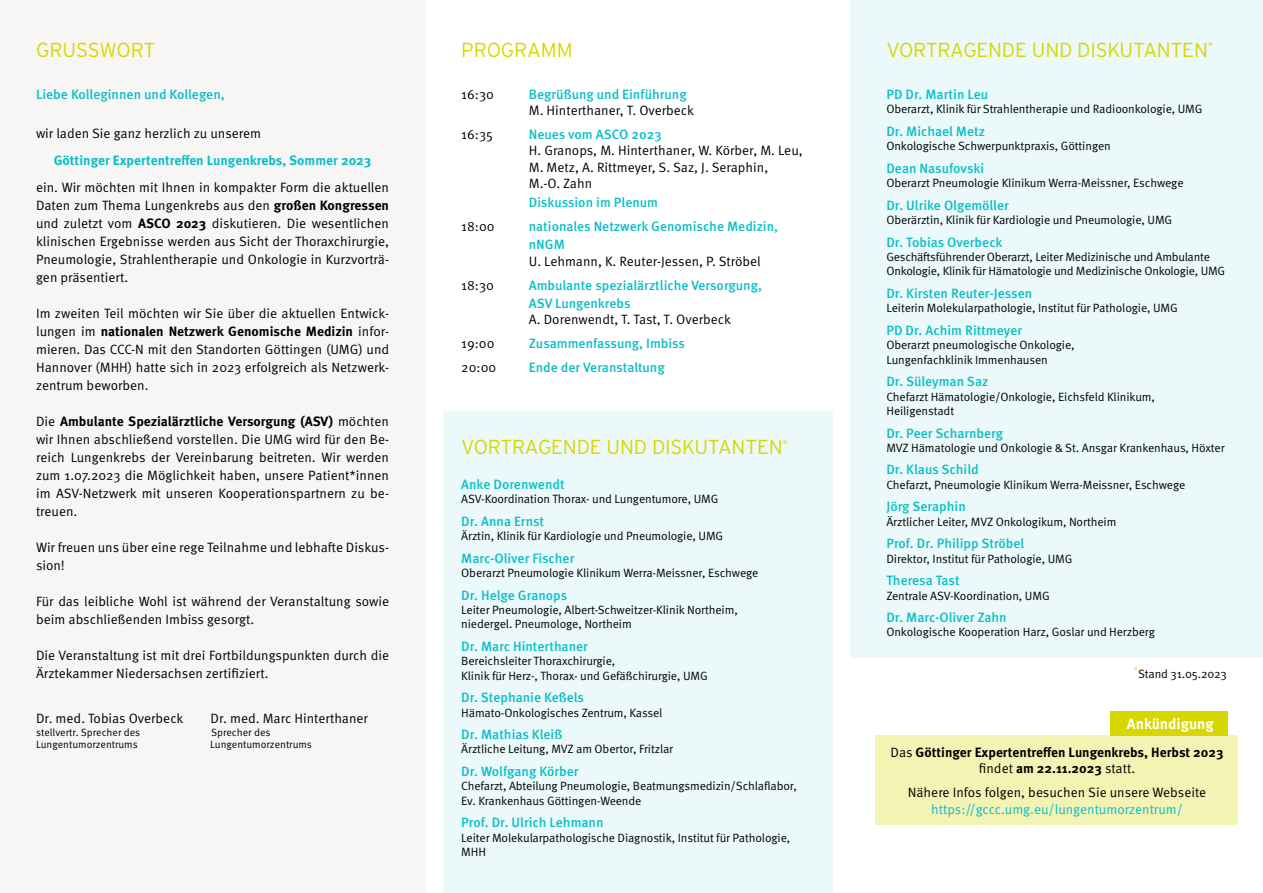
<style>
.page{position:relative;width:1263px;height:893px;background:#fff}
.page>*{position:absolute;margin:0;border:0;box-sizing:border-box;transform-origin:0 0}
.t1{font:300 20.25px "Interstate";letter-spacing:-.01em;color:#d7d700}
.t2{font:700 15px "Meta Pro";color:#fff}
.t3{font:13.5px/18px "Meta Pro Norm";color:#000}
.t4{font:500 13.5px/18px "Meta Pro";color:#0abec8}
.t5{font:700 13.5px "Meta Pro";color:#000}
.t6{font:700 13.5px "Meta Pro";color:#0abec8}
.t7{font:13.5px "Meta Pro Norm";color:#0abec8}
.t8{font:12px/14.4px "Meta Pro Norm";letter-spacing:-.01em;color:#000}
.t9{font:10.5px "Meta Pro Norm";color:#000}
.s1{font-family:"Meta Pro";font-weight:700}
.s2{font-family:"Meta Pro Norm";font-weight:400}
</style>
<div class="page">
<div style="left:850px;top:0;width:413px;height:657px;background:#ebf9fa"></div>
<div style="left:443px;top:411px;width:389px;height:482px;background:#ebf9fa"></div>
<div style="left:0;top:0;width:425px;height:893px;background:#f7f6f5"></div>
<div style="left:875px;top:736px;width:363px;height:89px;background:#f3f3b3"></div>
<div style="left:1110px;top:711px;width:117px;height:25px;background:#d7d700"></div>
<h1 class="t1" style="left:36px;top:38px;width:121px">GRUSSWORT</h1>
<p class="t4" style="left:36px;top:85px;width:190px">Liebe Kolleginnen und Kollegen,</p>
<p class="t3" style="left:36px;top:124px;width:227px">wir laden Sie ganz herzlich zu unserem</p>
<p class="t6" style="left:54px;top:150px;width:319px">Göttinger Expertentreffen Lungenkrebs, Sommer 2023</p>
<p class="t3" style="left:36px;top:178px;width:355px;text-align:justify">ein. Wir möchten mit Ihnen in kompakter Form die aktuellen Daten zum Thema Lungenkrebs aus den <span class="s1">großen Kongressen </span>und zuletzt vom <span class="s1">ASCO 2023</span> diskutieren. Die wesentlichen klinischen Ergebnisse werden aus Sicht der Thoraxchirurgie, Pneumologie, Strahlentherapie und Onkologie in Kurzvorträ&shy;gen präsentiert.</p>
<p class="t3" style="left:36px;top:304px;width:355px">Im zweiten Teil möchten wir Sie über die aktuellen Entwick-</p>
<p class="t5" style="left:36px;top:321px;width:355px"><span class="s2">lungen im</span> nationalen Netzwerk Genomische Medizin <span class="s2">infor-</span></p>
<p class="t3" style="left:36px;top:339px;width:355px;text-align:justify">mieren. Das CCC-N mit den Standorten Göttingen (UMG) und Hannover (MHH) hatte sich in 2023 erfolgreich als Netzwerk&shy;zentrum beworben.</p>
<p class="t5" style="left:36px;top:411px;width:355px"><span class="s2">Die</span> Ambulante Spezialärztliche Versorgung (ASV) <span class="s2">möchten</span></p>
<p class="t3" style="left:36px;top:429px;width:355px;text-align:justify">wir Ihnen abschließend vorstellen. Die UMG wird für den Be&shy;reich Lungenkrebs der Vereinbarung beitreten. Wir werden zum 1.07.2023 die Möglichkeit haben, unsere Patient*innen im ASV-Netzwerk mit unseren Kooperationspartnern zu be&shy;treuen.</p>
<p class="t3" style="left:36px;top:537px;width:355px">Wir freuen uns über eine rege Teilnahme und lebhafte Diskus&shy;sion!</p>
<p class="t3" style="left:36px;top:591px;width:355px">Für das leibliche Wohl ist während der Veranstaltung sowie beim abschließenden Imbiss gesorgt.</p>
<p class="t3" style="left:36px;top:645px;width:354px">Die Veranstaltung ist mit drei Fortbildungspunkten durch die<br>Ärztekammer Niedersachsen zertifiziert.</p>
<p class="t3" style="left:36px;top:708px;width:149px">Dr. med. Tobias Overbeck</p>
<p class="t3" style="left:210px;top:708px;width:159px">Dr. med. Marc Hinterthaner</p>
<p class="t9" style="left:36px;top:724px;width:106px">stellvertr. Sprecher des</p>
<p class="t9" style="left:211px;top:724px;width:61px">Sprecher des</p>
<p class="t9" style="left:36px;top:737px;width:103px">Lungentumorzentrums</p>
<p class="t9" style="left:210px;top:737px;width:103px">Lungentumorzentrums</p>
<h1 class="t1" style="left:461px;top:38px;width:113px">PROGRAMM</h1>
<p class="t3" style="left:461px;top:85px;width:34px">16:30</p>
<p class="t4" style="left:529px;top:85px;width:159px">Begrüßung und Einführung</p>
<p class="t3" style="left:529px;top:101px;width:167px">M. Hinterthaner, T. Overbeck</p>
<p class="t3" style="left:461px;top:125px;width:33px">16:35</p>
<p class="t4" style="left:529px;top:125px;width:134px">Neues vom ASCO 2023</p>
<p class="t3" style="left:529px;top:142px;width:275px;line-height:16.2px">H. Granops, M. Hinterthaner, W. Körber, M. Leu,<br>M. Metz, A. Rittmeyer, S. Saz, J. Seraphin,<br>M.-O. Zahn</p>
<p class="t4" style="left:529px;top:193px;width:131px">Diskussion im Plenum</p>
<p class="t3" style="left:461px;top:217px;width:35px">18:00</p>
<p class="t4" style="left:529px;top:217px;width:251px">nationales Netzwerk Genomische Medizin, nNGM</p>
<p class="t3" style="left:529px;top:251px;width:233px">U. Lehmann, K. Reuter-Jessen, P. Ströbel</p>
<p class="t3" style="left:461px;top:275px;width:34px">18:30</p>
<p class="t4" style="left:529px;top:275px;width:235px">Ambulante spezialärztliche Versorgung,<br>ASV Lungenkrebs</p>
<p class="t3" style="left:529px;top:309px;width:204px">A. Dorenwendt, T. Tast, T. Overbeck</p>
<p class="t3" style="left:461px;top:333px;width:35px">19:00</p>
<p class="t4" style="left:529px;top:333px;width:158px">Zusammenfassung, Imbiss</p>
<p class="t3" style="left:461px;top:357px;width:36px">20:00</p>
<p class="t4" style="left:529px;top:357px;width:137px">Ende der Veranstaltung</p>
<h1 class="t1" style="left:461px;top:436px;width:328px">VORTRAGENDE UND DISKUTANTEN<sup>*</sup></h1>
<p class="t4" style="left:461px;top:474px;width:105px">Anke Dorenwendt</p>
<p class="t8" style="left:461px;top:491px;width:259px">ASV-Koordination Thorax- und Lungentumore, UMG</p>
<p class="t4" style="left:461px;top:511px;width:84px">Dr. Anna Ernst</p>
<p class="t8" style="left:461px;top:528px;width:263px">Ärztin, Klinik für Kardiologie und Pneumologie, UMG</p>
<p class="t4" style="left:461px;top:548px;width:115px">Marc-Oliver Fischer</p>
<p class="t8" style="left:461px;top:565px;width:299px">Oberarzt Pneumologie Klinikum Werra-Meissner, Eschwege</p>
<p class="t4" style="left:461px;top:585px;width:107px">Dr. Helge Granops</p>
<p class="t8" style="left:461px;top:602px;width:278px">Leiter Pneumologie, Albert-Schweitzer-Klinik Northeim, niedergel. Pneumologe, Northeim</p>
<p class="t4" style="left:461px;top:636px;width:128px">Dr. Marc Hinterthaner</p>
<p class="t8" style="left:461px;top:653px;width:248px">Bereichsleiter Thoraxchirurgie,<br>Klinik für Herz-, Thorax- und Gefäßchirurgie, UMG</p>
<p class="t4" style="left:461px;top:688px;width:124px">Dr. Stephanie Keßels</p>
<p class="t8" style="left:461px;top:704px;width:203px">Hämato-Onkologisches Zentrum, Kassel</p>
<p class="t4" style="left:461px;top:724px;width:103px">Dr. Mathias Kleiß</p>
<p class="t8" style="left:461px;top:741px;width:213px">Ärztliche Leitung, MVZ am Obertor, Fritzlar</p>
<p class="t4" style="left:461px;top:761px;width:119px">Dr. Wolfgang Körber</p>
<p class="t8" style="left:461px;top:778px;width:337px">Chefarzt, Abteilung Pneumologie, Beatmungsmedizin/Schlaflabor,<br>Ev. Krankenhaus Göttingen-Weende</p>
<p class="t4" style="left:461px;top:813px;width:144px">Prof. Dr. Ulrich Lehmann</p>
<p class="t8" style="left:461px;top:829px;width:331px">Leiter Molekularpathologische Diagnostik, Institut für Pathologie,<br>MHH</p>
<h1 class="t1" style="left:886px;top:38px;width:328px">VORTRAGENDE UND DISKUTANTEN<sup>*</sup></h1>
<p class="t4" style="left:886px;top:85px;width:103px">PD Dr. Martin Leu</p>
<p class="t8" style="left:886px;top:101px;width:318px">Oberarzt, Klinik für Strahlentherapie und Radioonkologie, UMG</p>
<p class="t4" style="left:886px;top:121px;width:100px">Dr. Michael Metz</p>
<p class="t8" style="left:886px;top:138px;width:226px">Onkologische Schwerpunktpraxis, Göttingen</p>
<p class="t4" style="left:886px;top:158px;width:99px">Dean Nasufovski</p>
<p class="t8" style="left:886px;top:175px;width:299px">Oberarzt Pneumologie Klinikum Werra-Meissner, Eschwege</p>
<p class="t4" style="left:886px;top:195px;width:124px">Dr. Ulrike Olgemöller</p>
<p class="t8" style="left:886px;top:212px;width:287px">Oberärztin, Klinik für Kardiologie und Pneumologie, UMG</p>
<p class="t4" style="left:886px;top:232px;width:118px">Dr. Tobias Overbeck</p>
<p class="t8" style="left:886px;top:249px;width:340px">Geschäftsführender Oberarzt, Leiter Medizinische und Ambulante<br>Onkologie, Klinik für Hämatologie und Medizinische Onkologie, UMG</p>
<p class="t4" style="left:886px;top:283px;width:147px">Dr. Kirsten Reuter-Jessen</p>
<p class="t8" style="left:886px;top:300px;width:293px">Leiterin Molekularpathologie, Institut für Pathologie, UMG</p>
<p class="t4" style="left:886px;top:320px;width:137px">PD Dr. Achim Rittmeyer</p>
<p class="t8" style="left:886px;top:337px;width:190px">Oberarzt pneumologische Onkologie,<br>Lungenfachklinik Immenhausen</p>
<p class="t4" style="left:886px;top:372px;width:103px">Dr. Süleyman Saz</p>
<p class="t8" style="left:886px;top:388px;width:270px">Chefarzt Hämatologie/Onkologie, Eichsfeld Klinikum,<br>Heiligenstadt</p>
<p class="t4" style="left:886px;top:423px;width:118px">Dr. Peer Scharnberg</p>
<p class="t8" style="left:886px;top:440px;width:340px">MVZ Hämatologie und Onkologie &amp; St. Ansgar Krankenhaus, Höxter</p>
<p class="t4" style="left:886px;top:460px;width:94px">Dr. Klaus Schild</p>
<p class="t8" style="left:886px;top:477px;width:300px">Chefarzt, Pneumologie Klinikum Werra-Meissner, Eschwege</p>
<p class="t4" style="left:886px;top:497px;width:81px">Jörg Seraphin</p>
<p class="t8" style="left:886px;top:514px;width:232px">Ärztlicher Leiter, MVZ Onkologikum, Northeim</p>
<p class="t4" style="left:886px;top:534px;width:139px">Prof. Dr. Philipp Ströbel</p>
<p class="t8" style="left:886px;top:550px;width:187px">Direktor, Institut für Pathologie, UMG</p>
<p class="t4" style="left:886px;top:571px;width:75px">Theresa Tast</p>
<p class="t8" style="left:886px;top:587px;width:165px">Zentrale ASV-Koordination, UMG</p>
<p class="t4" style="left:886px;top:607px;width:122px">Dr. Marc-Oliver Zahn</p>
<p class="t8" style="left:886px;top:624px;width:270px">Onkologische Kooperation Harz, Goslar und Herzberg</p>
<p class="t8" style="left:1134px;top:666px;width:95px"><sup>*</sup>Stand 31.05.2023</p>
<p class="t2" style="left:1127px;top:712px;width:89px">Ankündigung</p>
<p class="t5" style="left:890px;top:742px;width:334px"><span class="s2">Das</span> Göttinger Expertentreffen Lungenkrebs, Herbst 2023</p>
<p class="t3" style="left:908px;top:756px;width:300px;line-height:24px;text-align:center">findet <span class="s1">am 22.11.2023</span> statt.<br>Nähere Infos folgen, besuchen Sie unsere Webseite</p>
<p class="t7" style="left:931px;top:799px;width:253px">https://gccc.umg.eu/lungentumorzentrum/</p>
</div>
